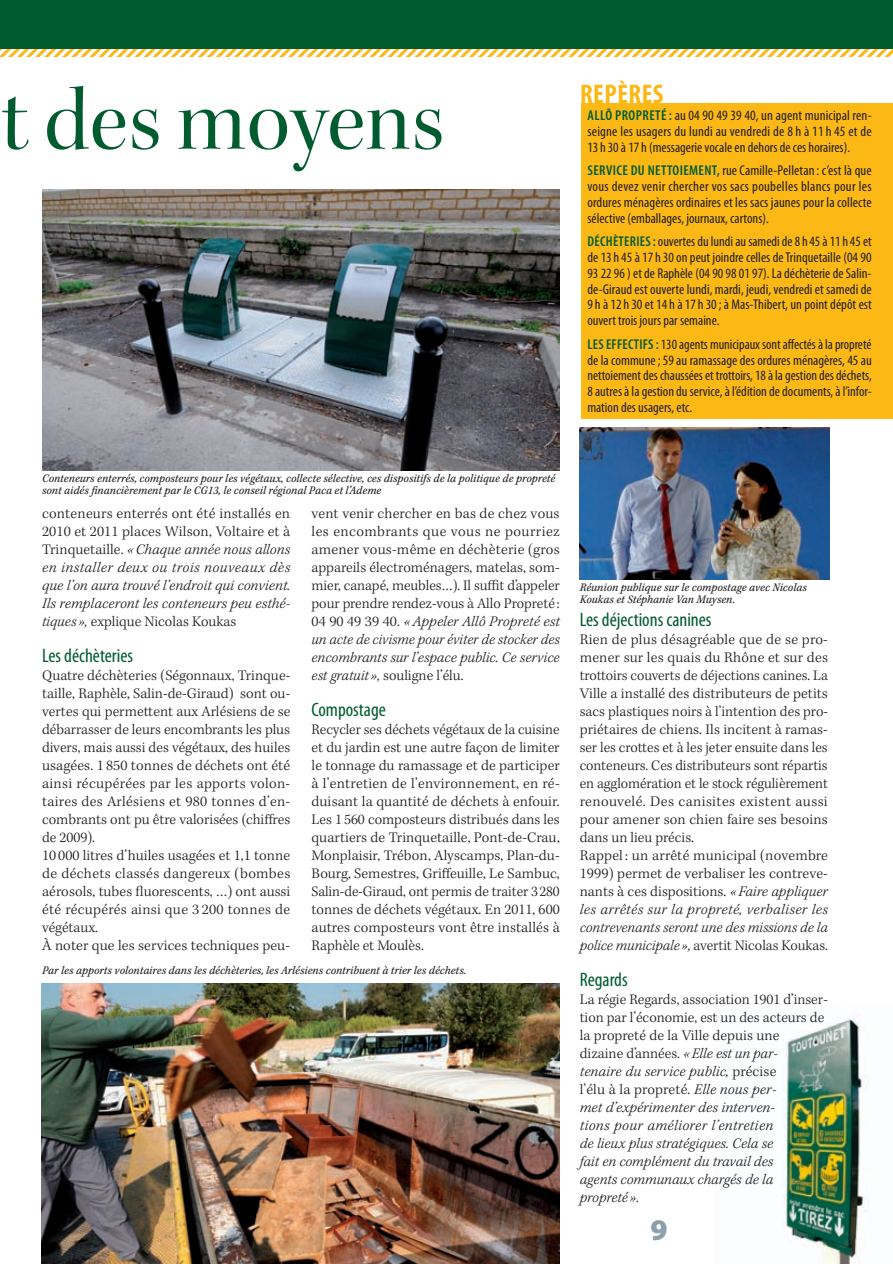
<style>
.page{position:relative;width:893px;height:1264px;background:#fff}
.page>*{position:absolute;margin:0;border:0;box-sizing:border-box;transform-origin:0 0}
.t1{font:90px "Kepler Std Disp";letter-spacing:.005em;color:#005b2e}
.t2{font:900 30px "Myriad Pro";color:#8c9faa}
.t3{font:700 condensed 27px "Myriad Pro";letter-spacing:.02em;color:#fcb814}
.t4{font:condensed 19.5px "Myriad Pro";color:#005b2e}
.t5{font:300 15px/18px "Kepler Std";letter-spacing:.005em;color:#231f20}
.t6{font:italic 300 15px/18px "Kepler Std";letter-spacing:.005em;color:#231f20;text-align:justify}
.t7{font:condensed 14.25px/15.8px "Myriad Pro";color:#231f20;text-align:justify}
.t8{font:12px/12px "Kepler Std Scn It Capt";color:#231f20}
.s1{font-weight:600;color:#005b2e}
.s2{font-style:normal}
.s3{font-style:italic}
</style>
<div class="page">
<svg style="left:0;top:48px;width:892px;height:9px"></svg>
<div style="left:0;top:0;width:892px;height:48px;background:#005b2e"></div>
<div style="left:581px;top:103px;width:311px;height:315px;background:#fcb814"></div>
<img style="left:579px;top:427px;width:250px;height:152px">
<img style="left:783px;top:1017px;width:86px;height:246px">
<img style="left:42px;top:189px;width:517px;height:281px">
<img style="left:42px;top:983px;width:517px;height:280px">
<h1 class="t1" style="left:1px;top:70px;width:444px">t des moyens</h1>
<h3 class="t3" style="left:580px;top:77px;width:85px">REPÈRES</h3>
<p class="t7" style="left:587px;top:107px;width:286px"><span class="s1">ALLÔ PROPRETÉ :</span> au 04 90 49 39 40, un agent municipal ren&shy;seigne les usagers du lundi au vendredi de 8 h à 11 h 45 et de 13 h 30 à 17 h (messagerie vocale en dehors de ces horaires).</p>
<p class="t7" style="left:587px;top:163px;width:286px"><span class="s1">SERVICE DU NETTOIEMENT,</span> rue Camille-Pelletan : c’est là que vous devez venir chercher vos sacs poubelles blancs pour les ordures ménagères ordinaires et les sacs jaunes pour la collecte sélective (emballages, journaux, cartons).</p>
<p class="t7" style="left:587px;top:233px;width:286px"><span class="s1">DÉCHÈTERIES :</span>ouvertes du lundi au samedi de 8 h 45 à 11 h 45 et de 13 h 45 à 17 h 30 on peut joindre celles de Trinquetaille (04 90<br>93 22 96 ) et de Raphèle (04 90 98 01 97). La déchèterie de Salin&shy;de-Giraud est ouverte lundi, mardi, jeudi, vendredi et samedi de 9 h à 12 h 30 et 14 h à 17 h 30; à Mas-Thibert, un point dépôt est ouvert trois jours par semaine.</p>
<p class="t7" style="left:587px;top:336px;width:286px"><span class="s1">LES EFFECTIFS :</span>130 agents municipaux sont affectés à la propreté de la commune; 59 au ramassage des ordures ménagères, 45 au nettoiement des chaussées et trottoirs, 18 à la gestion des déchets, 8 autres à la gestion du service, à l’édition de documents, à l’infor&shy;mation des usagers, etc.</p>
<p class="t8" style="left:42px;top:473px;width:515px">Conteneurs enterrés, composteurs pour les végétaux, collecte sélective, ces dispositifs de la politique de propreté sont aidés financièrement par le CG13, le conseil régional Paca et l’Ademe</p>
<p class="t6" style="left:42px;top:504px;width:250px"><span class="s2">conteneurs enterrés ont été installés en 2010 et 2011 places Wilson, Voltaire et à Trinquetaille.</span> « Chaque année nous allons en installer deux ou trois nouveaux dès que l’on aura trouvé l’endroit qui convient.<br>Ils remplaceront les conteneurs peu esthé&shy;tiques », <span class="s2">explique Nicolas Koukas</span></p>
<h3 class="t4" style="left:42px;top:643px;width:92px">Les déchèteries</h3>
<p class="t5" style="left:42px;top:666px;width:250px">Quatre déchèteries (Ségonnaux, Trinque&shy;taille, Raphèle, Salin-de-Giraud) sont ou&shy;vertes qui permettent aux Arlésiens de se débarrasser de leurs encombrants les plus divers, mais aussi des végétaux, des huiles usagées. 1 850 tonnes de déchets ont été ainsi récupérées par les apports volon&shy;taires des Arlésiens et 980 tonnes d’en&shy;combrants ont pu être valorisées (chiffres de 2009).<br>10 000 litres d’huiles usagées et 1,1 tonne de déchets classés dangereux (bombes aérosols, tubes fluorescents, …) ont aussi été récupérés ainsi que 3 200 tonnes de végétaux.<br>À noter que les services techniques peu-</p>
<p class="t5" style="left:311px;top:504px;width:250px;text-align:justify">vent venir chercher en bas de chez vous les encombrants que vous ne pourriez amener vous-même en déchèterie (gros appareils électroménagers, matelas, som&shy;mier, canapé, meubles…). Il suffit d’appeler pour prendre rendez-vous à Allo Propreté :<br>04 90 49 39 40. <span class="s3">« Appeler Allô Propreté est un acte de civisme pour éviter de stocker des encombrants sur l’espace public. Ce service est gratuit »,</span> souligne l’élu.</p>
<h3 class="t4" style="left:311px;top:697px;width:76px">Compostage</h3>
<p class="t5" style="left:311px;top:720px;width:250px;text-align:justify">Recycler ses déchets végétaux de la cuisine et du jardin est une autre façon de limiter le tonnage du ramassage et de participer à l’entretien de l’environnement, en ré&shy;duisant la quantité de déchets à enfouir.<br>Les 1 560 composteurs distribués dans les quartiers de Trinquetaille, Pont-de-Crau, Monplaisir, Trébon, Alyscamps, Plan-du-Bourg, Semestres, Griffeuille, Le Sambuc, Salin-de-Giraud, ont permis de traiter 3280 tonnes de déchets végétaux. En 2011, 600 autres composteurs vont être installés à Raphèle et Moulès.</p>
<p class="t8" style="left:42px;top:964px;width:425px">Par les apports volontaires dans les déchèteries, les Arlésiens contribuent à trier les déchets.</p>
<p class="t8" style="left:579px;top:581px;width:229px">Réunion publique sur le compostage avec Nicolas<br>Koukas et Stéphanie Van Muysen.</p>
<h3 class="t4" style="left:579px;top:607px;width:133px">Les déjections canines</h3>
<p class="t5" style="left:579px;top:630px;width:250px">Rien de plus désagréable que de se pro&shy;mener sur les quais du Rhône et sur des trottoirs couverts de déjections canines. La Ville a installé des distributeurs de petits sacs plastiques noirs à l’intention des pro&shy;priétaires de chiens. Ils incitent à ramas&shy;ser les crottes et à les jeter ensuite dans les conteneurs. Ces distributeurs sont répartis en agglomération et le stock régulièrement renouvelé. Des canisites existent aussi pour amener son chien faire ses besoins dans un lieu précis.<br>Rappel : un arrêté municipal (novembre 1999) permet de verbaliser les contreve&shy;nants à ces dispositions. <span class="s3">« Faire appliquer les arrêtés sur la propreté, verbaliser les contrevenants seront une des missions de la police municipale »,</span> avertit Nicolas Koukas.</p>
<h3 class="t4" style="left:579px;top:967px;width:49px">Regards</h3>
<p class="t6" style="left:579px;top:990px;width:250px;text-align:left"><span class="s2">La régie Regards, association 1901 d’inser&shy;tion par l’économie, est un des acteurs de la propreté de la Ville depuis une<br>dizaine d’années.</span> « Elle est un par-<br>tenaire du service public, <span class="s2">précise<br>l’élu à la propreté.</span> Elle nous per-<br>met d’expérimenter des interven-<br>tions pour améliorer l’entretien<br>de lieux plus stratégiques. Cela se<br>fait en complément du travail des<br>agents communaux chargés de la<br>propreté ».</p>
<h2 class="t2" style="left:650px;top:1212px;width:19px">9</h2>
</div>
